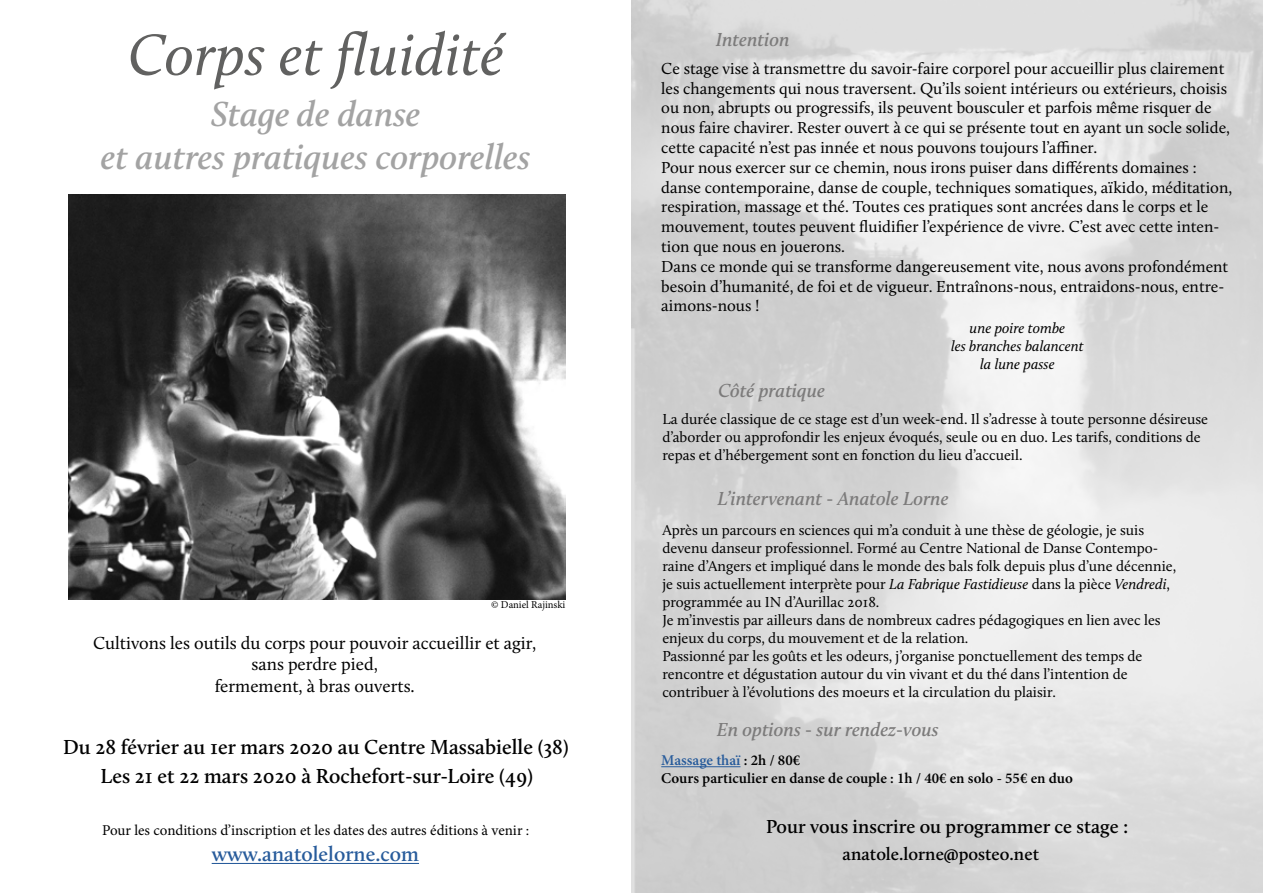
<style>
.page{position:relative;width:1263px;height:893px;background:#fff}
.page>*{position:absolute;margin:0;border:0;box-sizing:border-box;transform-origin:0 0}
.t1{font:italic 60px "Calluna";color:#616160}
.t2{font:italic 600 36px/43.2px "Calluna";color:#a3a3a3;text-align:center}
.t3{font:600 21px/29.4px "Calluna";color:#000;text-align:center}
.t4{font:600 21px "Calluna";color:#275b9b}
.t5{font:italic 600 19.5px "Calluna";color:#7c7b7b}
.t6{font:600 19.5px "Calluna";color:#000}
.t7{font:18px/21.6px "Calluna";color:#000;text-align:center}
.t8{font:600 18px "Calluna";color:#000}
.t9{font:16.5px/19.8px "Calluna";color:#000}
.t10{font:15px/18px "Calluna";color:#000}
.t11{font:600 15px/18px "Minion Pro";color:#000}
.t12{font:15px "Minion Pro";color:#000}
.t13{font:italic 15px/18px "Calluna";color:#000;text-align:center}
.t14{font:10.5px "Minion Pro";color:#000}
.s1{font-style:italic}
.s2{color:#275b9b}
</style>
<div class="page">
<hr style="left:661px;top:766px;width:79px;height:1px;background:#275b9b">
<hr style="left:212px;top:863px;width:207px;height:1px;background:#275b9b">
<img style="left:69px;top:194px;width:496px;height:406px">
<h1 class="t1" style="left:127px;top:18px;width:378px">Corps et fluidité</h1>
<h2 class="t2" style="left:101px;top:92px;width:431px">Stage de danse<br>et autres pratiques corporelles</h2>
<p class="t14" style="left:491px;top:597px;width:76px">© Daniel Rajinski</p>
<p class="t7" style="left:93px;top:632px;width:445px">Cultivons les outils du corps pour pouvoir accueillir et agir, sans perdre pied,<br>fermement, à bras ouverts.</p>
<p class="t3" style="left:63px;top:732px;width:507px">Du 28 février au 1er mars 2020 au Centre Massabielle (38)<br>Les 21 et 22 mars 2020 à Rochefort-sur-Loire (49)</p>
<p class="t12" style="left:102px;top:820px;width:429px">Pour les conditions d’inscription et les dates des autres éditions à venir :</p>
<p class="t4" style="left:212px;top:841px;width:209px">www.anatolelorne.com</p>
<p class="t5" style="left:716px;top:27px;width:75px">Intention</p>
<p class="t9" style="left:661px;top:58px;width:572px">Ce stage vise à transmettre du savoir-faire corporel pour accueillir plus clairement les changements qui nous traversent. Qu’ils soient intérieurs ou extérieurs, choisis ou non, abrupts ou progressifs, ils peuvent bousculer et parfois même risquer de nous faire chavirer. Rester ouvert à ce qui se présente tout en ayant un socle solide, cette capacité n’est pas innée et nous pouvons toujours l’affiner.<br>Pour nous exercer sur ce chemin, nous irons puiser dans différents domaines : danse contemporaine, danse de couple, techniques somatiques, aïkido, méditation, respiration, massage et thé. Toutes ces pratiques sont ancrées dans le corps et le mouvement, toutes peuvent fluidifier l’expérience de vivre. C’est avec cette inten&shy;tion que nous en jouerons.<br>Dans ce monde qui se transforme dangereusement vite, nous avons profondément besoin d’humanité, de foi et de vigueur. Entraînons-nous, entraidons-nous, entre&shy;aimons-nous !</p>
<p class="t5" style="left:718px;top:378px;width:108px">Côté pratique</p>
<p class="t13" style="left:951px;top:318px;width:134px">une poire tombe<br>les branches balancent la lune passe</p>
<p class="t10" style="left:662px;top:410px;width:547px">La durée classique de ce stage est d’un week-end. Il s’adresse à toute personne désireuse d’aborder ou approfondir les enjeux évoqués, seule ou en duo. Les tarifs, conditions de repas et d’hébergement sont en fonction du lieu d’accueil.</p>
<p class="t5" style="left:717px;top:487px;width:233px">L’intervenant - Anatole Lorne</p>
<p class="t10" style="left:662px;top:521px;width:515px">Après un parcours en sciences qui m’a conduit à une thèse de géologie, je suis devenu danseur professionnel. Formé au Centre National de Danse Contempo&shy;raine d’Angers et impliqué dans le monde des bals folk depuis plus d’une décennie, je suis actuellement interprète pour <span class="s1">La Fabrique Fastidieuse</span> dans la pièce <span class="s1">Vendredi</span>, programmée au IN d’Aurillac 2018.<br>Je m’investis par ailleurs dans de nombreux cadres pédagogiques en lien avec les enjeux du corps, du mouvement et de la relation.<br>Passionné par les goûts et les odeurs, j’organise ponctuellement des temps de rencontre et dégustation autour du vin vivant et du thé dans l’intention de contribuer à l’évolutions des moeurs et la circulation du plaisir.</p>
<p class="t5" style="left:717px;top:717px;width:223px">En options - sur rendez-vous</p>
<p class="t11" style="left:661px;top:751px;width:413px"><span class="s2">Massage thaï</span> : 2h / 80€<br>Cours particulier en danse de couple : 1h / 40€ en solo - 55€ en duo</p>
<p class="t6" style="left:766px;top:814px;width:364px">Pour vous inscrire ou programmer ce stage :</p>
<p class="t8" style="left:843px;top:843px;width:198px">anatole.lorne@posteo.net</p>
</div>
